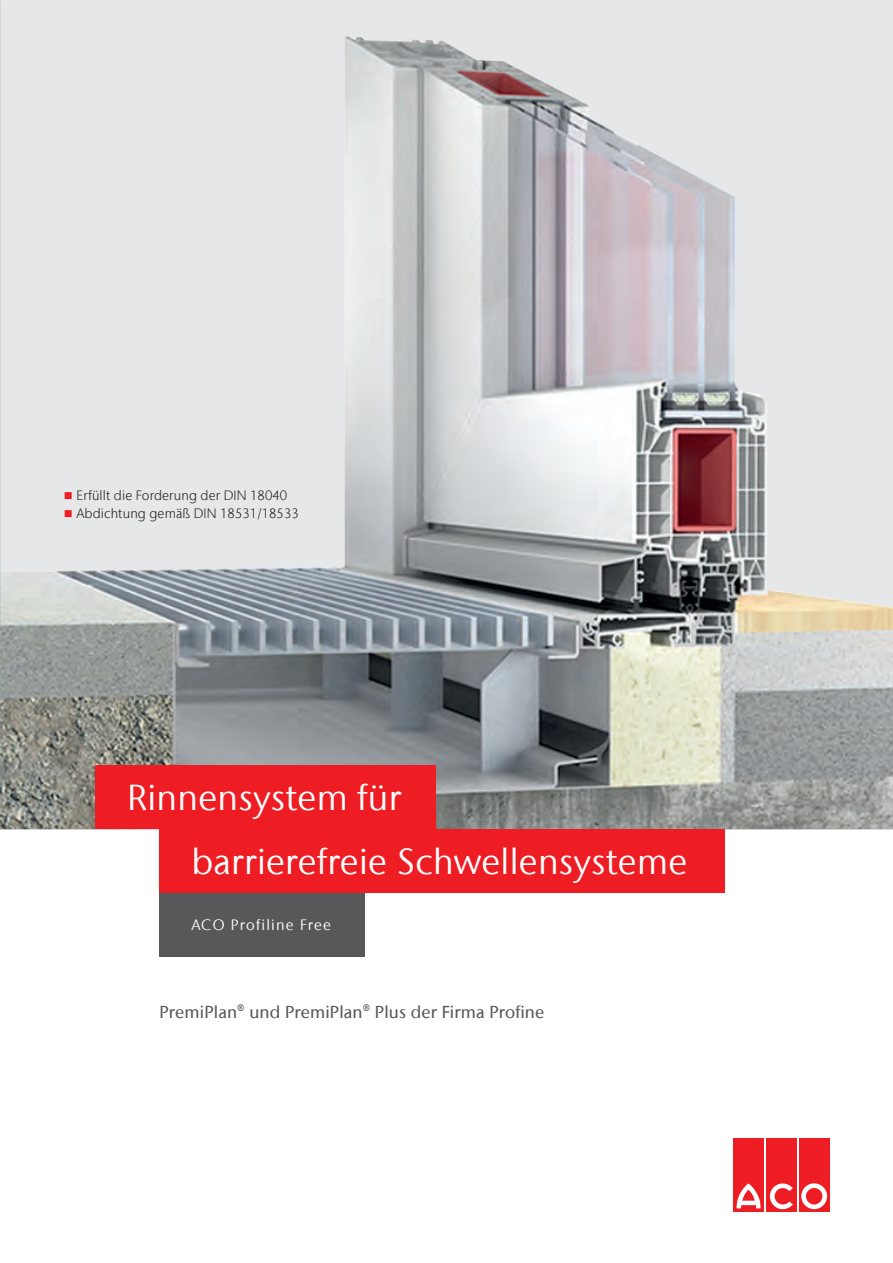
<style>
.page{position:relative;width:893px;height:1263px;background:#fff}
.page>*{position:absolute;margin:0;border:0;box-sizing:border-box;transform-origin:0 0}
.Title_Cluster_Red{font:36px "Stone Sans IIITC Com";letter-spacing:.01em;color:#fff}
.Title_Cluster_add-on{font:500 17.25px "Stone Sans IIITC Com";letter-spacing:.01em;color:#57585a}
.Titel_Cluster_Grey{font:15px "Stone Sans IIITC Com";letter-spacing:.08em;color:#fff}
.t1{font:300 13.5px "Stone Sans IIITC Com";letter-spacing:.005em;color:#231f20}
.s1{color:#ee1d23}
</style>
<div class="page">
<div style="left:0;top:0;width:893px;height:829px;background:#e6e7e9"></div>
<img style="left:0;top:36px;width:893px;height:793px">
<div style="left:159px;top:893px;width:206px;height:64px;background:#57585a"></div>
<div style="left:159px;top:829px;width:566px;height:64px;background:#ee1d23"></div>
<div style="left:96px;top:765px;width:340px;height:64px;background:#ee1d23"></div>
<div style="left:733px;top:1139px;width:30px;height:73px;background:#ee1d23"></div>
<div style="left:766px;top:1139px;width:30px;height:73px;background:#ee1d23"></div>
<div style="left:799px;top:1139px;width:30px;height:73px;background:#ee1d23"></div>
<svg style="left:736px;top:1183px;width:25px;height:25px"></svg>
<svg style="left:770px;top:1183px;width:23px;height:26px"></svg>
<svg style="left:801px;top:1183px;width:26px;height:26px"></svg>
<p class="t1" style="left:64px;top:487px;width:225px"><span class="s1">■</span> Erfüllt die Forderung der DIN 18040</p>
<p class="t1" style="left:64px;top:505px;width:237px"><span class="s1">■</span> Abdichtung gemäß DIN 18531/18533</p>
<p class="Title_Cluster_Red" style="left:128px;top:775px;width:275px">Rinnensystem für</p>
<p class="Title_Cluster_Red" style="left:191px;top:839px;width:498px">barrierefreie Schwellensysteme</p>
<p class="Titel_Cluster_Grey" style="left:191px;top:916px;width:141px">ACO Profiline Free</p>
<p class="Title_Cluster_add-on" style="left:159px;top:1001px;width:386px">PremiPlan® und PremiPlan® Plus der Firma Profine</p>
</div>
